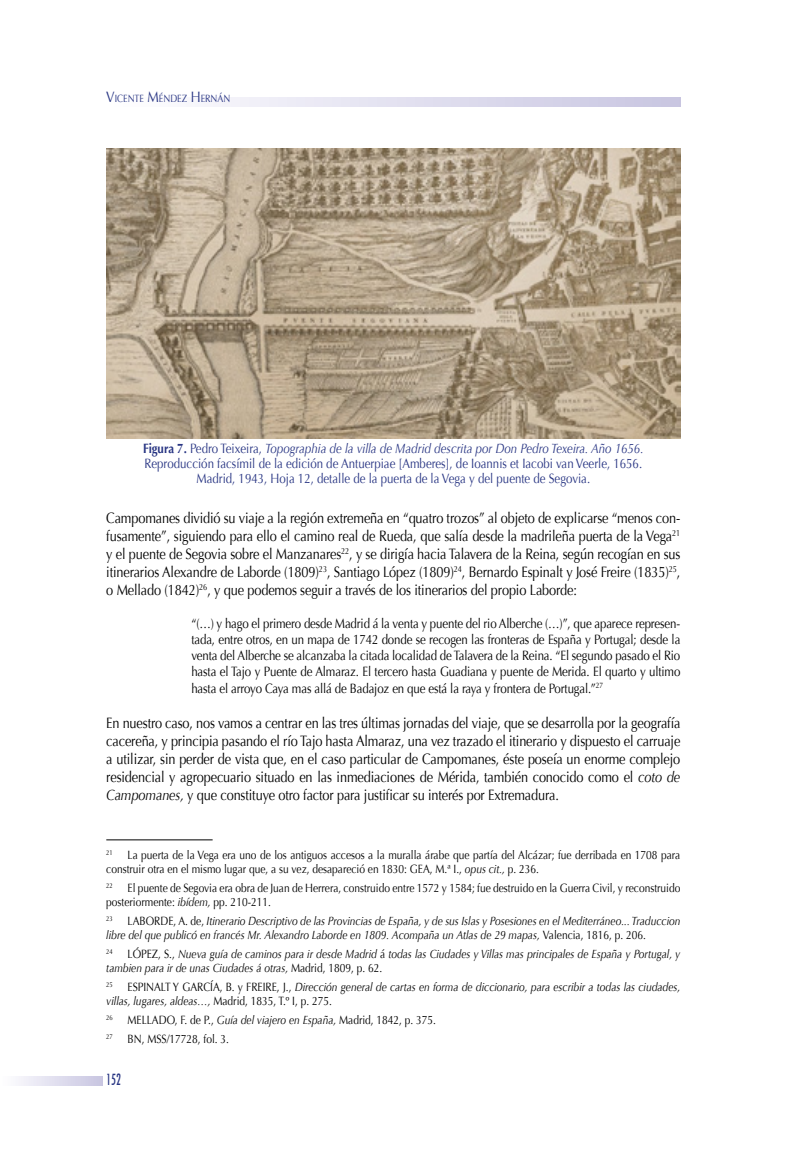
<style>
.page{position:relative;width:808px;height:1149px;background:#fff}
.page>*{position:absolute;margin:0;border:0;box-sizing:border-box;transform-origin:0 0}
.t1{font:condensed 18px "Tw Cen";color:#283583;scale:.75 1}
.t2{font:15px/18px "Optima";letter-spacing:-.01em;color:#000;text-align:justify;scale:.85 1}
.t3{font:13.5px/16.2px "Optima";letter-spacing:-.01em;color:#000;text-align:justify;scale:.85 1}
.t4{font:13.5px/15px "Optima";color:#283583;text-align:center;scale:.85 1}
.t5{font:italic 12px/14.4px "Optima";color:#000;scale:.85 1}
.t6{font:12px/14.4px "Optima";color:#000;scale:.85 1}
.t7{font:10.5px "Optima";color:#283583;scale:.85 1}
.s1{font-size:15px}
.s2{font-weight:700}
.s3{font-style:italic}
.s4{font-style:normal}
</style>
<div class="page">
<svg style="left:213px;top:98px;width:467px;height:8px;background:#dedced"></svg>
<svg style="left:19px;top:1076px;width:83px;height:8px"></svg>
<hr style="left:106px;top:839px;width:107px;height:1px;background:#000">
<img style="left:106px;top:149px;width:574px;height:289px">
<p class="t7" style="left:106px;top:92px;width:148px"><span class="s1">V</span>ICENTE <span class="s1">M</span>ÉNDEZ <span class="s1">H</span>ERNÁN</p>
<p class="t4" style="left:143px;top:441px;width:590px"><span class="s2">Figura 7.</span> Pedro Teixeira, <span class="s3">Topographia de la villa de Madrid descrita por Don Pedro Texeira. Año 1656.<br></span>Reproducción facsímil de la edición de Antuerpiae [Amberes], de Ioannis et Iacobi van Veerle, 1656.<br>Madrid, 1943, Hoja 12, detalle de la puerta de la Vega y del puente de Segovia.</p>
<p class="t2" style="left:106px;top:508px;width:677px">Campomanes dividió su viaje a la región extremeña en “quatro trozos” al objeto de explicarse “menos con&shy;fusamente”, siguiendo para ello el camino real de Rueda, que salía desde la madrileña puerta de la Vega<sup>21 </sup>y el puente de Segovia sobre el Manzanares<sup>22</sup>, y se dirigía hacia Talavera de la Reina, según recogían en sus itinerarios Alexandre de Laborde (1809)<sup>23</sup>, Santiago López (1809)<sup>24</sup>, Bernardo Espinalt y José Freire (1835)<sup>25</sup>, o Mellado (1842)<sup>26</sup>, y que podemos seguir a través de los itinerarios del propio Laborde:</p>
<p class="t3" style="left:191px;top:615px;width:577px">“(…) y hago el primero desde Madrid á la venta y puente del rio Alberche (…)”, que aparece represen&shy;tada, entre otros, en un mapa de 1742 donde se recogen las fronteras de España y Portugal; desde la venta del Alberche se alcanzaba la citada localidad de Talavera de la Reina. “El segundo pasado el Rio hasta el Tajo y Puente de Almaraz. El tercero hasta Guadiana y puente de Merida. El quarto y ultimo hasta el arroyo Caya mas allá de Badajoz en que está la raya y frontera de Portugal.”<sup>27</sup></p>
<p class="t2" style="left:106px;top:713px;width:677px">En nuestro caso, nos vamos a centrar en las tres últimas jornadas del viaje, que se desarrolla por la geografía cacereña, y principia pasando el río Tajo hasta Almaraz, una vez trazado el itinerario y dispuesto el carruaje a utilizar, sin perder de vista que, en el caso particular de Campomanes, éste poseía un enorme complejo residencial y agropecuario situado en las inmediaciones de Mérida, también conocido como el <span class="s3">coto de Campomanes,</span> y que constituye otro factor para justificar su interés por Extremadura.</p>
<p class="t6" style="left:106px;top:847px;width:677px"><sup>21</sup> La puerta de la Vega era uno de los antiguos accesos a la muralla árabe que partía del Alcázar; fue derribada en 1708 para construir otra en el mismo lugar que, a su vez, desapareció en 1830: GEA, M.ª I., <span class="s3">opus cit.,</span> p. 236.</p>
<p class="t6" style="left:106px;top:880px;width:677px"><sup>22</sup> El puente de Segovia era obra de Juan de Herrera, construido entre 1572 y 1584; fue destruido en la Guerra Civil, y reconstruido posteriormente: <span class="s3">ibídem,</span> pp. 210-211.</p>
<p class="t5" style="left:106px;top:913px;width:677px"><sup>23</sup> <span class="s4">LABORDE, A. de,</span> Itinerario Descriptivo de las Provincias de España, y de sus Islas y Posesiones en el Mediterráneo... Traduccion libre del que publicó en francés Mr. Alexandro Laborde en 1809. Acompaña un Atlas de 29 mapas, <span class="s4">Valencia, 1816, p. 206.</span></p>
<p class="t5" style="left:106px;top:946px;width:677px"><sup>24</sup> <span class="s4">LÓPEZ, S.,</span> Nueva guía de caminos para ir desde Madrid <span class="s4">á</span> todas las Ciudades y Villas mas principales de España y Portugal, y tambien para ir de unas Ciudades á otras, <span class="s4">Madrid, 1809, p. 62.</span></p>
<p class="t5" style="left:106px;top:979px;width:677px"><sup>25</sup> <span class="s4">ESPINALT Y GARCÍA, B. y FREIRE, J.,</span> Dirección general de cartas en forma de diccionario, para escribir a todas las ciudades, villas, lugares, aldeas…, <span class="s4">Madrid, 1835, T.º I, p. 275.</span></p>
<p class="t6" style="left:106px;top:1010px;width:389px;line-height:18.6px"><sup>26</sup> MELLADO, F. de P., <span class="s3">Guía del viajero en España,</span> Madrid, 1842, p. 375.<br><sup>27</sup> BN, MSS/17728, fol. 3.</p>
<p class="t1" style="left:106px;top:1068px;width:21px">152</p>
</div>
